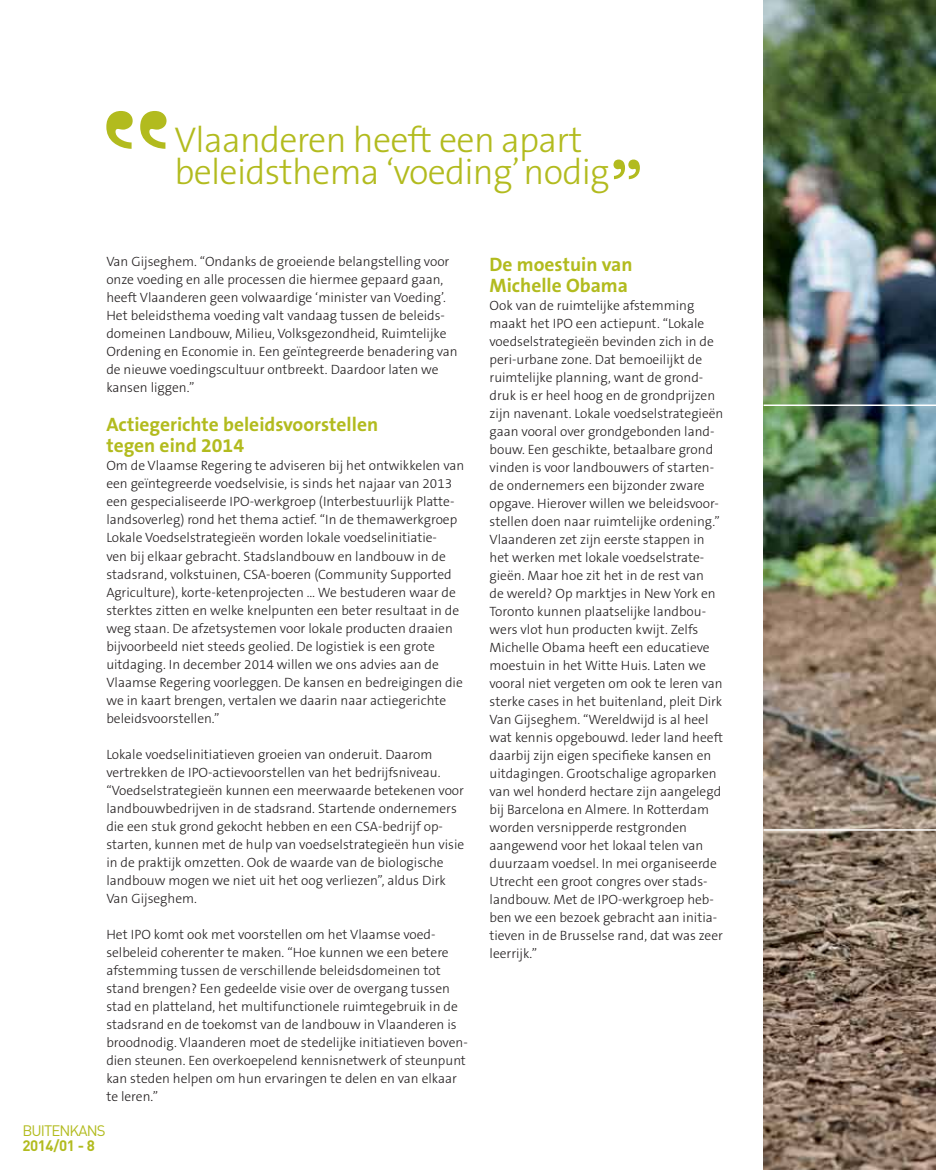
<style>
.page{position:relative;width:936px;height:1170px;background:#fff}
.page>*{position:absolute;margin:0;border:0;box-sizing:border-box;transform-origin:0 0}
.t1{font:300 36px/31.5px "The Sans B3";letter-spacing:-.02em;color:#b2bb1e}
.t2{font:700 19.5px/21px "The Sans B7";color:#b2bb1e}
.t3{font:15px "DIN";color:#b2bb1e}
.t4{font:700 15px "DIN";letter-spacing:-.025em;color:#b2bb1e}
.t5{font:300 13.5px/18px "The Sans B3";color:#231f20}
</style>
<div class="page">
<img style="left:763px;top:0;width:172px;height:1169px">
<svg style="left:106px;top:111px;width:60px;height:38px"></svg>
<svg style="left:613px;top:159px;width:27px;height:20px"></svg>
<hr style="left:763px;top:404px;width:172px;height:2px;background:#fff">
<hr style="left:763px;top:829px;width:172px;height:1px;background:#fff">
<h1 class="t1" style="left:174px;top:126px;width:436px">Vlaanderen heeft een apart beleidsthema ‘voeding’ nodig</h1>
<p class="t5" style="left:106px;top:253px;width:353px">Van Gijseghem. “Ondanks de groeiende belangstelling voor onze voeding en alle processen die hiermee gepaard gaan, heeft Vlaanderen geen volwaardige ‘minister van Voeding’.<br>Het beleidsthema voeding valt vandaag tussen de beleids&shy;domeinen Landbouw, Milieu, Volksgezondheid, Ruimtelijke Ordening en Economie in. Een geïntegreerde benadering van de nieuwe voedingscultuur ontbreekt. Daardoor laten we kansen liggen.”</p>
<h2 class="t2" style="left:106px;top:415px;width:273px">Actiegerichte beleidsvoorstellen tegen eind 2014</h2>
<p class="t5" style="left:106px;top:457px;width:359px">Om de Vlaamse Regering te adviseren bij het ontwikkelen van een geïntegreerde voedselvisie, is sinds het najaar van 2013 een gespecialiseerde IPO-werkgroep (Interbestuurlijk Platte&shy;landsoverleg) rond het thema actief. “In de themawerkgroep Lokale Voedselstrategieën worden lokale voedselinitiatie-<br>ven bij elkaar gebracht. Stadslandbouw en landbouw in de stadsrand, volkstuinen, CSA-boeren (Community Supported Agriculture), korte-ketenprojecten … We bestuderen waar de sterktes zitten en welke knelpunten een beter resultaat in de weg staan. De afzetsystemen voor lokale producten draaien bijvoorbeeld niet steeds geolied. De logistiek is een grote uitdaging. In december 2014 willen we ons advies aan de Vlaamse Regering voorleggen. De kansen en bedreigingen die we in kaart brengen, vertalen we daarin naar actiegerichte beleidsvoorstellen.”</p>
<p class="t5" style="left:106px;top:745px;width:359px">Lokale voedselinitiatieven groeien van onderuit. Daarom vertrekken de IPO-actievoorstellen van het bedrijfsniveau. “Voedselstrategieën kunnen een meerwaarde betekenen voor landbouwbedrijven in de stadsrand. Startende ondernemers die een stuk grond gekocht hebben en een CSA-bedrijf op&shy;starten, kunnen met de hulp van voedselstrategieën hun visie in de praktijk omzetten. Ook de waarde van de biologische landbouw mogen we niet uit het oog verliezen”, aldus Dirk Van Gijseghem.</p>
<p class="t5" style="left:106px;top:925px;width:363px">Het IPO komt ook met voorstellen om het Vlaamse voed&shy;selbeleid coherenter te maken. “Hoe kunnen we een betere afstemming tussen de verschillende beleidsdomeinen tot stand brengen? Een gedeelde visie over de overgang tussen stad en platteland, het multifunctionele ruimtegebruik in de stadsrand en de toekomst van de landbouw in Vlaanderen is broodnodig. Vlaanderen moet de stedelijke initiatieven boven&shy;dien steunen. Een overkoepelend kennisnetwerk of steunpunt kan steden helpen om hun ervaringen te delen en van elkaar te leren.”</p>
<p class="t3" style="left:22px;top:1120px;width:28px">BUITENKANS</p>
<p class="t4" style="left:22px;top:1135px;width:74px">2014/01 - 8</p>
<h2 class="t2" style="left:489px;top:254px;width:144px">De moestuin van<br>Michelle Obama</h2>
<p class="t5" style="left:489px;top:297px;width:235px">Ook van de ruimtelijke afstemming maakt het IPO een actiepunt. “Lokale voedselstrategieën bevinden zich in de peri-urbane zone. Dat bemoeilijkt de ruimtelijke planning, want de grond&shy;druk is er heel hoog en de grondprijzen zijn navenant. Lokale voedselstrategieën gaan vooral over grondgebonden land&shy;bouw. Een geschikte, betaalbare grond vinden is voor landbouwers of starten&shy;de ondernemers een bijzonder zware opgave. Hierover willen we beleidsvoor&shy;stellen doen naar ruimtelijke ordening.” Vlaanderen zet zijn eerste stappen in het werken met lokale voedselstrate&shy;gieën. Maar hoe zit het in de rest van<br>de wereld? Op marktjes in New York en Toronto kunnen plaatselijke landbou&shy;wers vlot hun producten kwijt. Zelfs Michelle Obama heeft een educatieve moestuin in het Witte Huis. Laten we vooral niet vergeten om ook te leren van sterke cases in het buitenland, pleit Dirk Van Gijseghem. “Wereldwijd is al heel wat kennis opgebouwd. Ieder land heeft daarbij zijn eigen specifieke kansen en uitdagingen. Grootschalige agroparken van wel honderd hectare zijn aangelegd bij Barcelona en Almere. In Rotterdam worden versnipperde restgronden aangewend voor het lokaal telen van duurzaam voedsel. In mei organiseerde Utrecht een groot congres over stads&shy;landbouw. Met de IPO-werkgroep heb&shy;ben we een bezoek gebracht aan initia&shy;tieven in de Brusselse rand, dat was zeer leerrijk.”</p>
</div>
